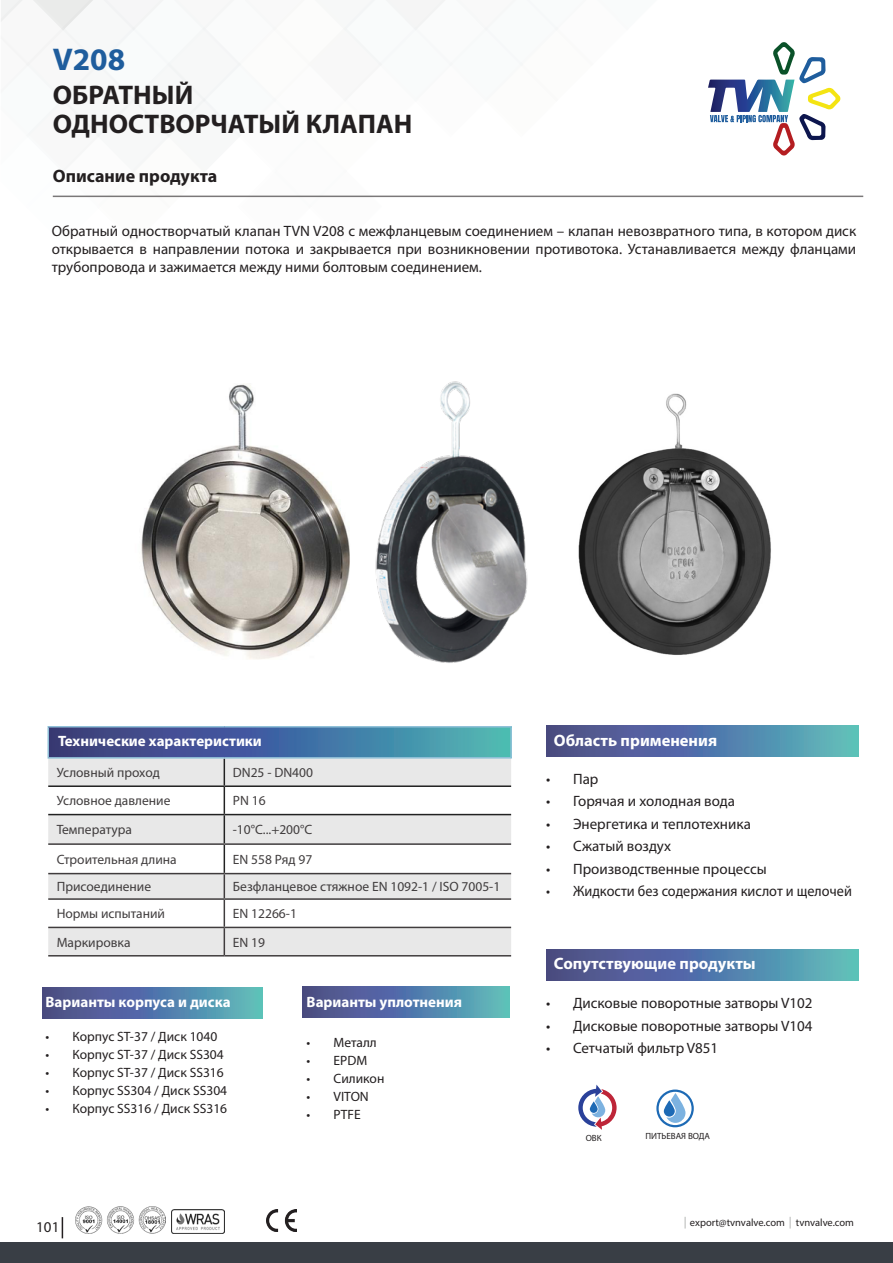
<style>
.page{position:relative;width:893px;height:1263px;background:#fff}
.page>*{position:absolute;margin:0;border:0;box-sizing:border-box;transform-origin:0 0}
.t1{font:700 31.5px "Myriad Pro";color:#1f5d9d}
.t2{font:700 27px/28.5px "Myriad Pro";color:#231f20}
.t3{font:700 18px "Myriad Pro";color:#231f20}
.t4{font:700 16.5px "Myriad Pro";color:#fff}
.t5{font:15px/18px "Myriad Pro";color:#231f20;text-align:justify}
.t6{font:700 15px "Myriad Pro";color:#fff}
.t7{font:15px "Myriad Pro";color:#231f20;scale:.95 1}
.t8{font:13.5px "Myriad Pro";color:#231f20}
.t9{font:10.5px "Myriad Pro";color:#231f20}
.t10{font:9px "Myriad Pro";color:#231f20}
</style>
<div class="page">
<svg style="left:1px;top:0;width:698px;height:198px"></svg>
<div style="left:0;top:1242px;width:893px;height:21px;background:#393e45"></div>
<svg style="left:62px;top:1217px;width:1px;height:21px"></svg>
<svg style="left:708px;top:42px;width:132px;height:113px"></svg>
<hr style="left:53px;top:196px;width:810px;height:1px;background:#231f20">
<img style="left:75px;top:1206px;width:91px;height:28px">
<img style="left:171px;top:1210px;width:54px;height:23px">
<img style="left:266px;top:1209px;width:31px;height:22px">
<svg style="left:789px;top:1217px;width:2px;height:11px"></svg>
<svg style="left:684px;top:1217px;width:2px;height:11px"></svg>
<div style="left:302px;top:987px;width:208px;height:31px;background:linear-gradient(to right,#4d408b,#5bb6c1)"></div>
<div style="left:42px;top:988px;width:221px;height:31px;background:linear-gradient(to right,#4d408b,#5bb7c2)"></div>
<div style="left:547px;top:949px;width:311px;height:31px;background:linear-gradient(to right,#4d408b,#5bb6c1)"></div>
<div style="left:547px;top:726px;width:312px;height:31px;background:linear-gradient(to right,#4d408b,#5bb7c1)"></div>
<svg style="left:49px;top:727px;width:461px;height:30px;background:#446f9e"></svg>
<svg style="left:48px;top:759px;width:463px;height:196px;fill:#e8e8e8"></svg>
<hr style="left:48px;top:785px;width:176px;height:2px;background:#000">
<hr style="left:224px;top:785px;width:287px;height:2px;background:#000">
<hr style="left:48px;top:814px;width:176px;height:1px;background:#000">
<hr style="left:224px;top:814px;width:287px;height:1px;background:#000">
<hr style="left:48px;top:843px;width:176px;height:2px;background:#231f20">
<hr style="left:224px;top:843px;width:287px;height:2px;background:#231f20">
<hr style="left:48px;top:873px;width:176px;height:1px;background:#231f20">
<hr style="left:224px;top:873px;width:287px;height:1px;background:#231f20">
<hr style="left:48px;top:898px;width:176px;height:2px;background:#231f20">
<hr style="left:224px;top:898px;width:287px;height:2px;background:#231f20">
<hr style="left:48px;top:927px;width:176px;height:1px;background:#231f20">
<hr style="left:224px;top:927px;width:287px;height:1px;background:#231f20">
<svg style="left:224px;top:759px;width:1px;height:196px"></svg>
<hr style="left:48px;top:955px;width:176px;height:1px;background:#231f20">
<hr style="left:224px;top:955px;width:287px;height:1px;background:#231f20">
<hr style="left:47px;top:726px;width:177px;height:1px;background:#82b9d4">
<hr style="left:47px;top:727px;width:2px;height:30px;background:#82b9d4">
<hr style="left:224px;top:726px;width:288px;height:1px;background:#82b9d4">
<hr style="left:510px;top:727px;width:2px;height:30px;background:#82b9d4">
<hr style="left:47px;top:757px;width:177px;height:2px;background:#82b9d4">
<hr style="left:224px;top:757px;width:288px;height:2px;background:#82b9d4">
<img style="left:141px;top:384px;width:209px;height:275px">
<img style="left:578px;top:393px;width:193px;height:262px">
<img style="left:375px;top:381px;width:153px;height:282px">
<svg style="left:578px;top:1084px;width:39px;height:46px"></svg>
<svg style="left:666px;top:1093px;width:19px;height:30px"></svg>
<svg style="left:664px;top:1100px;width:11px;height:16px"></svg>
<div style="left:656px;top:1089px;width:38px;height:38px;border:2px solid #1d6ab5;border-radius:50%"></div>
<p class="t1" style="left:53px;top:39px;width:74px">V208</p>
<p class="t2" style="left:53px;top:80px;width:361px">ОБРАТНЫЙ<br>ОДНОСТВОРЧАТЫЙ КЛАПАН</p>
<p class="t3" style="left:53px;top:164px;width:166px">Описание продукта</p>
<p class="t5" style="left:52px;top:222px;width:806px">Обратный одностворчатый клапан TVN V208 с межфланцевым соединением – клапан невозвратного типа, в котором диск открывается в направлении потока и закрывается при возникновении противотока. Устанавливается между фланцами трубопровода и зажимается между ними болтовым соединением.</p>
<p class="t6" style="left:58px;top:731px;width:205px">Технические характеристики</p>
<p class="t8" style="left:57px;top:764px;width:105px">Условный проход</p>
<p class="t8" style="left:233px;top:764px;width:82px">DN25 - DN400</p>
<p class="t8" style="left:57px;top:793px;width:115px">Условное давление</p>
<p class="t8" style="left:233px;top:793px;width:34px">PN 16</p>
<p class="t8" style="left:57px;top:821px;width:77px">Температура</p>
<p class="t8" style="left:233px;top:821px;width:81px">-10°C...+200°C</p>
<p class="t8" style="left:57px;top:851px;width:122px">Строительная длина</p>
<p class="t8" style="left:233px;top:851px;width:81px">EN 558 Ряд 97</p>
<p class="t8" style="left:57px;top:878px;width:96px">Присоединение</p>
<p class="t8" style="left:233px;top:878px;width:269px">Безфланцевое стяжное EN 1092-1 / ISO 7005-1</p>
<p class="t8" style="left:57px;top:905px;width:110px">Нормы испытаний</p>
<p class="t8" style="left:233px;top:905px;width:66px">EN 12266-1</p>
<p class="t8" style="left:57px;top:934px;width:75px">Маркировка</p>
<p class="t8" style="left:233px;top:934px;width:34px">EN 19</p>
<p class="t6" style="left:46px;top:992px;width:187px">Варианты корпуса и диска</p>
<p class="t8" style="left:46px;top:1028px;width:173px">• Корпус ST-37 / Диск 1040</p>
<p class="t8" style="left:46px;top:1046px;width:180px">• Корпус ST-37 / Диск SS304</p>
<p class="t8" style="left:46px;top:1064px;width:180px">• Корпус ST-37 / Диск SS316</p>
<p class="t8" style="left:46px;top:1082px;width:183px">• Корпус SS304 / Диск SS304</p>
<p class="t8" style="left:46px;top:1100px;width:183px">• Корпус SS316 / Диск SS316</p>
<p class="t6" style="left:307px;top:992px;width:157px">Варианты уплотнения</p>
<p class="t8" style="left:307px;top:1034px;width:72px">• Металл</p>
<p class="t8" style="left:307px;top:1052px;width:62px">• EPDM</p>
<p class="t8" style="left:307px;top:1070px;width:79px">• Силикон</p>
<p class="t8" style="left:307px;top:1088px;width:64px">• VITON</p>
<p class="t8" style="left:307px;top:1106px;width:56px">• PTFE</p>
<p class="t4" style="left:554px;top:729px;width:165px">Область применения</p>
<p class="t5" style="left:546px;top:769px;width:54px">• Пар</p>
<p class="t5" style="left:546px;top:792px;width:190px">• Горячая и холодная вода</p>
<p class="t5" style="left:546px;top:814px;width:206px">• Энергетика и теплотехника</p>
<p class="t5" style="left:546px;top:837px;width:126px">• Сжатый воздух</p>
<p class="t5" style="left:546px;top:859px;width:222px">• Производственные процессы</p>
<p class="t7" style="left:546px;top:882px;width:323px">• Жидкости без содержания кислот и щелочей</p>
<p class="t4" style="left:554px;top:953px;width:203px">Сопутствующие продукты</p>
<p class="t5" style="left:546px;top:994px;width:268px">• Дисковые поворотные затворы V102</p>
<p class="t5" style="left:546px;top:1016px;width:268px">• Дисковые поворотные затворы V104</p>
<p class="t5" style="left:546px;top:1039px;width:174px">• Сетчатый фильтр V851</p>
<p class="t10" style="left:586px;top:1132px;width:17px">ОВК</p>
<p class="t10" style="left:645px;top:1131px;width:66px">ПИТЬЕВАЯ ВОДА</p>
<p class="t5" style="left:36px;top:1218px;width:25px">101</p>
<p class="t9" style="left:690px;top:1216px;width:166px">export@tvnvalve.com tvnvalve.com</p>
</div>
